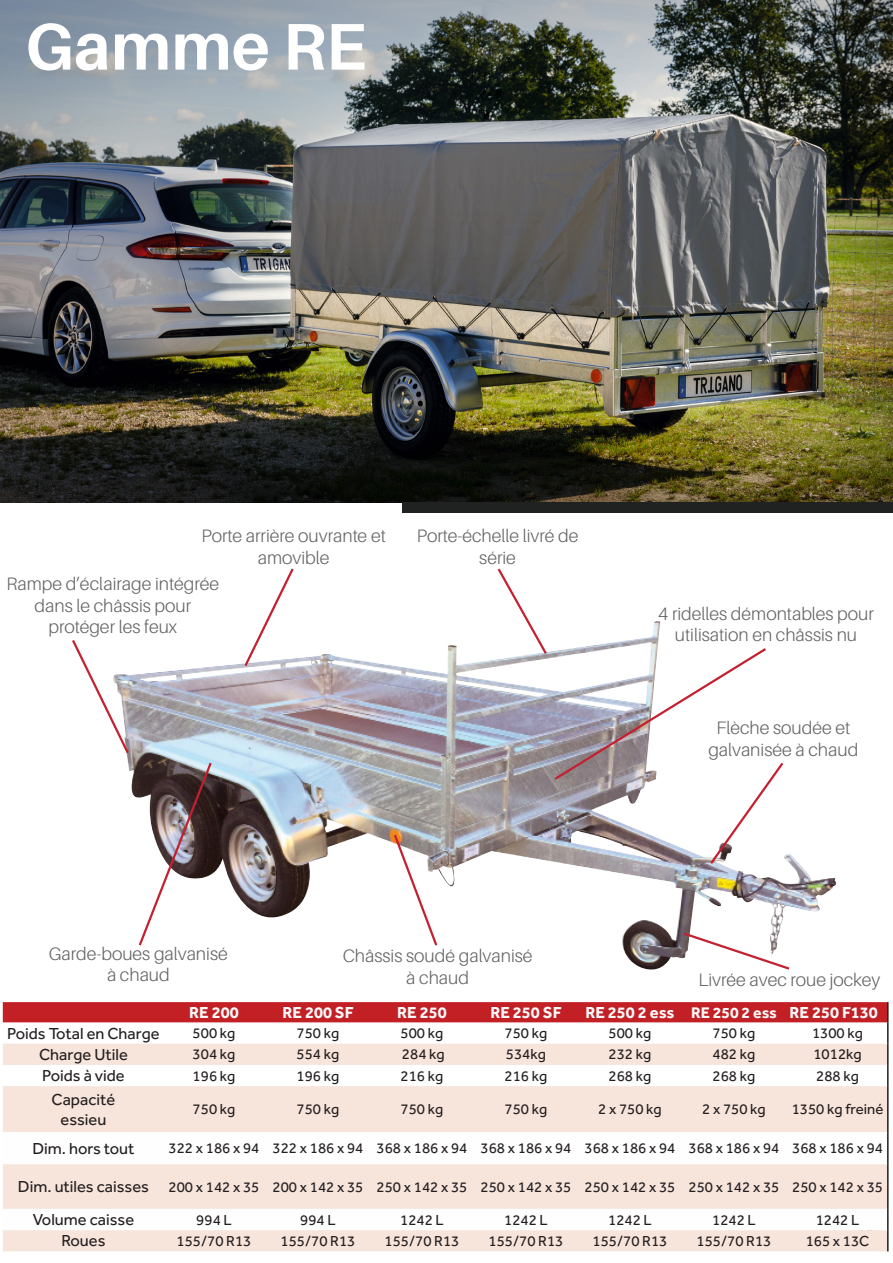
<style>
.page{position:relative;width:893px;height:1263px;background:#fff}
.page>*{position:absolute;margin:0;border:0;box-sizing:border-box;transform-origin:0 0}
.Ad_Title{font:700 66px "Aileron";color:#fff}
.t1{font:300 18px/21.6px "Aileron";color:#636366;text-align:center}
.Table_Text{font:16.5px/19.8px "Effra";color:#231f20;text-align:center}
.Code___Price_Labels{font:700 16.5px "Effra";color:#fafafa}
.Code___Price_Labels-2{font:700 15.9px "Effra";color:#fafafa}
.Table_Text-2{font:15px "Effra";color:#231f20}
.t2{font:300 15px "Aileron";color:#231f20}
</style>
<div class="page">
<img style="left:127px;top:645px;width:709px;height:325px">
<img style="left:0;top:0;width:893px;height:502px">
<div style="left:3px;top:1002px;width:884px;height:20px;background:#c32025"></div>
<svg style="left:3px;top:1044px;width:884px;height:207px;fill:#f7e4db"></svg>
<svg style="left:3px;top:1132px;width:884px;height:98px"></svg>
<hr style="left:887px;top:1002px;width:2px;height:20px;background:#231f20">
<hr style="left:887px;top:1022px;width:2px;height:22px;background:#231f20">
<hr style="left:887px;top:1044px;width:2px;height:21px;background:#231f20">
<hr style="left:887px;top:1065px;width:2px;height:21px;background:#231f20">
<hr style="left:887px;top:1086px;width:2px;height:46px;background:#231f20">
<hr style="left:887px;top:1132px;width:2px;height:32px;background:#231f20">
<hr style="left:887px;top:1164px;width:2px;height:45px;background:#231f20">
<hr style="left:887px;top:1209px;width:2px;height:21px;background:#231f20">
<hr style="left:887px;top:1230px;width:2px;height:21px;background:#231f20">
<svg style="left:495px;top:568px;width:290px;height:298px"></svg>
<svg style="left:242px;top:568px;width:54px;height:101px"></svg>
<svg style="left:72px;top:640px;width:59px;height:116px"></svg>
<svg style="left:681px;top:931px;width:111px;height:39px"></svg>
<svg style="left:392px;top:832px;width:47px;height:116px"></svg>
<svg style="left:137px;top:760px;width:77px;height:188px"></svg>
<div style="left:403px;top:502px;width:490px;height:11px;background:#202222"></div>
<p class="Ad_Title" style="left:25px;top:10px;width:343px">Gamme RE</p>
<p class="t1" style="left:201px;top:525px;width:186px">Porte arrière ouvrante et amovible</p>
<p class="t1" style="left:7px;top:573px;width:214px">Rampe d’éclairage intégrée dans le châssis pour</p>
<p class="t1" style="left:49px;top:616px;width:130px">protéger les feux</p>
<p class="t1" style="left:417px;top:525px;width:163px">Porte-échelle livré de série</p>
<p class="t1" style="left:49px;top:943px;width:180px">Garde-boues galvanisé</p>
<p class="t1" style="left:107px;top:964px;width:64px">à chaud</p>
<p class="t1" style="left:343px;top:945px;width:191px">Châssis soudé galvanisé à chaud</p>
<p class="t1" style="left:658px;top:603px;width:217px">4 ridelles démontables pour utilisation en châssis nu</p>
<p class="t1" style="left:716px;top:717px;width:135px">Flèche soudée et</p>
<p class="t1" style="left:708px;top:739px;width:151px">galvanisée à chaud</p>
<p class="t1" style="left:698px;top:969px;width:183px">Livrée avec roue jockey</p>
<p class="Code___Price_Labels" style="left:189px;top:1002px;width:51px">RE 200</p>
<p class="Code___Price_Labels" style="left:282px;top:1002px;width:73px">RE 200 SF</p>
<p class="Code___Price_Labels" style="left:397px;top:1002px;width:51px">RE 250</p>
<p class="Code___Price_Labels" style="left:490px;top:1002px;width:73px">RE 250 SF</p>
<p class="Code___Price_Labels" style="left:585px;top:1002px;width:91px">RE 250 2 ess</p>
<p class="Code___Price_Labels-2" style="left:691px;top:1002px;width:87px">RE 250 2 ess</p>
<p class="Code___Price_Labels" style="left:789px;top:1002px;width:90px">RE 250 F130</p>
<p class="Table_Text" style="left:7px;top:1023px;width:154px">Poids Total en Charge</p>
<p class="Table_Text-2" style="left:193px;top:1024px;width:44px">500 kg</p>
<p class="Table_Text-2" style="left:297px;top:1024px;width:44px">750 kg</p>
<p class="Table_Text-2" style="left:401px;top:1024px;width:44px">500 kg</p>
<p class="Table_Text-2" style="left:505px;top:1024px;width:44px">750 kg</p>
<p class="Table_Text-2" style="left:609px;top:1024px;width:44px">500 kg</p>
<p class="Table_Text-2" style="left:713px;top:1024px;width:44px">750 kg</p>
<p class="Table_Text-2" style="left:812px;top:1024px;width:52px">1300 kg</p>
<p class="Table_Text" style="left:39px;top:1044px;width:90px">Charge Utile</p>
<p class="Table_Text-2" style="left:193px;top:1045px;width:44px">304 kg</p>
<p class="Table_Text-2" style="left:297px;top:1045px;width:44px">554 kg</p>
<p class="Table_Text-2" style="left:402px;top:1045px;width:44px">284 kg</p>
<p class="Table_Text-2" style="left:506px;top:1045px;width:42px">534kg</p>
<p class="Table_Text-2" style="left:609px;top:1045px;width:44px">232 kg</p>
<p class="Table_Text-2" style="left:713px;top:1045px;width:44px">482 kg</p>
<p class="Table_Text-2" style="left:813px;top:1045px;width:50px">1012kg</p>
<p class="Table_Text" style="left:42px;top:1065px;width:84px">Poids à vide</p>
<p class="Table_Text-2" style="left:193px;top:1067px;width:44px">196 kg</p>
<p class="Table_Text-2" style="left:297px;top:1067px;width:44px">196 kg</p>
<p class="Table_Text-2" style="left:401px;top:1067px;width:44px">216 kg</p>
<p class="Table_Text-2" style="left:505px;top:1067px;width:44px">216 kg</p>
<p class="Table_Text-2" style="left:609px;top:1067px;width:44px">268 kg</p>
<p class="Table_Text-2" style="left:713px;top:1067px;width:44px">268 kg</p>
<p class="Table_Text-2" style="left:816px;top:1067px;width:44px">288 kg</p>
<p class="Table_Text" style="left:52px;top:1089px;width:65px">Capacité essieu</p>
<p class="Table_Text-2" style="left:193px;top:1100px;width:44px">750 kg</p>
<p class="Table_Text-2" style="left:297px;top:1100px;width:44px">750 kg</p>
<p class="Table_Text-2" style="left:401px;top:1100px;width:44px">750 kg</p>
<p class="Table_Text-2" style="left:505px;top:1100px;width:44px">750 kg</p>
<p class="Table_Text-2" style="left:598px;top:1100px;width:65px">2 x 750 kg</p>
<p class="Table_Text-2" style="left:702px;top:1100px;width:65px">2 x 750 kg</p>
<p class="Table_Text-2" style="left:792px;top:1100px;width:93px">1350 kg freiné</p>
<p class="Table_Text" style="left:32px;top:1138px;width:104px">Dim. hors tout</p>
<p class="Table_Text-2" style="left:169px;top:1139px;width:92px">322 x 186 x 94</p>
<p class="Table_Text-2" style="left:273px;top:1139px;width:92px">322 x 186 x 94</p>
<p class="Table_Text-2" style="left:377px;top:1139px;width:92px">368 x 186 x 94</p>
<p class="Table_Text-2" style="left:481px;top:1139px;width:92px">368 x 186 x 94</p>
<p class="Table_Text-2" style="left:585px;top:1139px;width:92px">368 x 186 x 94</p>
<p class="Table_Text-2" style="left:688px;top:1139px;width:92px">368 x 186 x 94</p>
<p class="Table_Text-2" style="left:792px;top:1139px;width:92px">368 x 186 x 94</p>
<p class="Table_Text" style="left:18px;top:1176px;width:133px">Dim. utiles caisses</p>
<p class="Table_Text-2" style="left:169px;top:1178px;width:92px">200 x 142 x 35</p>
<p class="Table_Text-2" style="left:273px;top:1178px;width:92px">200 x 142 x 35</p>
<p class="Table_Text-2" style="left:377px;top:1178px;width:92px">250 x 142 x 35</p>
<p class="Table_Text-2" style="left:481px;top:1178px;width:92px">250 x 142 x 35</p>
<p class="Table_Text-2" style="left:585px;top:1178px;width:92px">250 x 142 x 35</p>
<p class="Table_Text-2" style="left:688px;top:1178px;width:92px">250 x 142 x 35</p>
<p class="Table_Text-2" style="left:792px;top:1178px;width:92px">250 x 142 x 35</p>
<p class="Table_Text" style="left:33px;top:1209px;width:103px">Volume caisse</p>
<p class="Table_Text-2" style="left:196px;top:1211px;width:37px">994 L</p>
<p class="Table_Text-2" style="left:300px;top:1211px;width:37px">994 L</p>
<p class="Table_Text-2" style="left:400px;top:1211px;width:45px">1242 L</p>
<p class="Table_Text-2" style="left:504px;top:1211px;width:45px">1242 L</p>
<p class="Table_Text-2" style="left:608px;top:1211px;width:45px">1242 L</p>
<p class="Table_Text-2" style="left:712px;top:1211px;width:45px">1242 L</p>
<p class="Table_Text-2" style="left:816px;top:1211px;width:45px">1242 L</p>
<p class="Table_Text" style="left:61px;top:1231px;width:46px">Roues</p>
<p class="Table_Text-2" style="left:177px;top:1232px;width:76px">155/70 R13</p>
<p class="Table_Text-2" style="left:281px;top:1232px;width:76px">155/70 R13</p>
<p class="Table_Text-2" style="left:385px;top:1232px;width:76px">155/70 R13</p>
<p class="Table_Text-2" style="left:489px;top:1232px;width:76px">155/70 R13</p>
<p class="Table_Text-2" style="left:593px;top:1232px;width:76px">155/70 R13</p>
<p class="Table_Text-2" style="left:696px;top:1232px;width:76px">155/70 R13</p>
<p class="Table_Text-2" style="left:806px;top:1232px;width:65px">165 x 13C</p>
<p class="t2" style="left:857px;top:1227px;width:18px">13</p>
</div>
